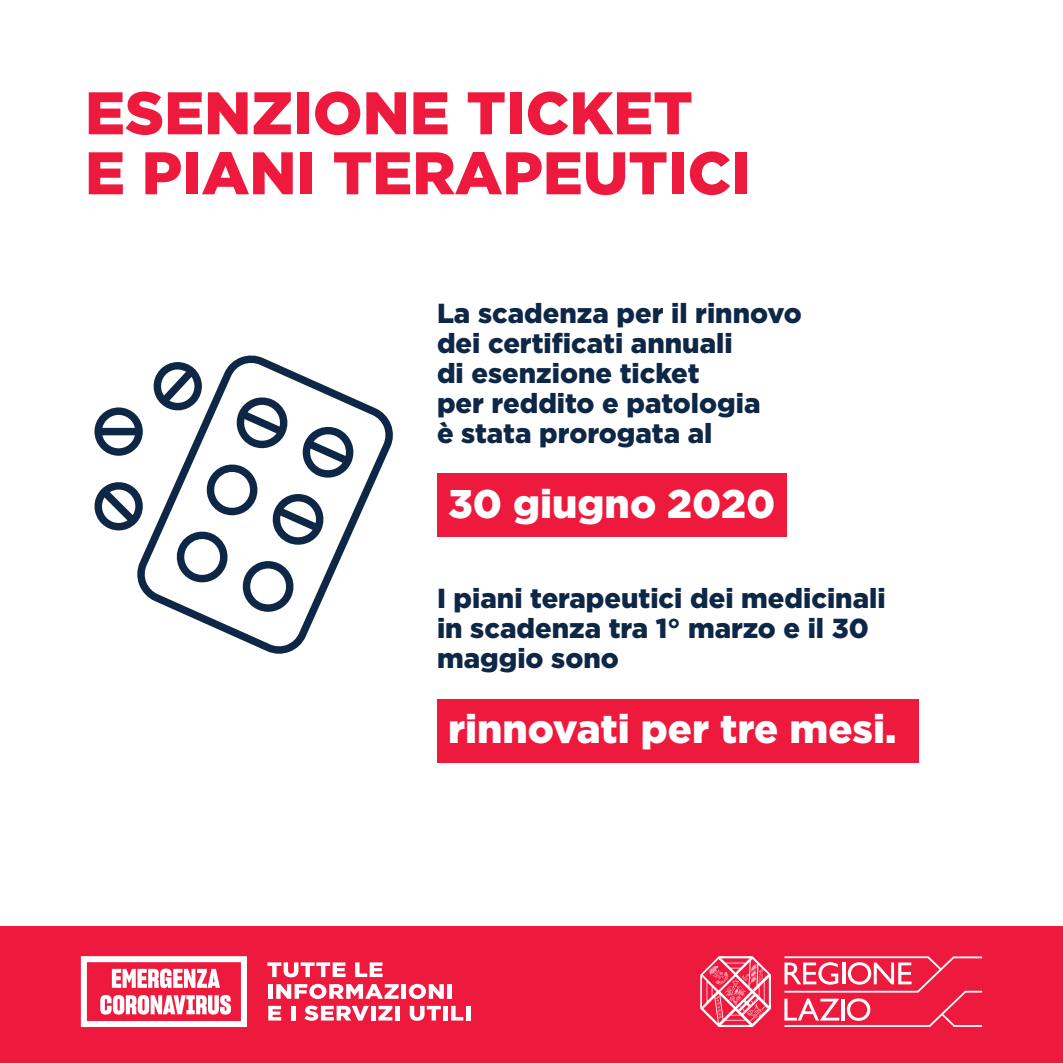
<style>
.page{position:relative;width:1063px;height:1063px;background:#fff}
.page>*{position:absolute;margin:0;border:0;box-sizing:border-box;transform-origin:0 0}
.t1{font:900 60px/60px "Gotham HTF";color:#ed1a3e}
.t2{font:900 40px "Gotham HTF";color:#fff}
.t3{font:900 27.5px/30px "Gotham HTF";color:#0e2746}
</style>
<div class="page">
<div style="left:0;top:926px;width:1063px;height:137px;background:#ed1a3e"></div>
<svg style="left:81px;top:956px;width:166px;height:71px"></svg>
<svg style="left:267px;top:962px;width:79px;height:15px"></svg>
<svg style="left:355px;top:962px;width:28px;height:15px"></svg>
<div style="left:268px;top:984px;width:5px;height:15px;background:#fff"></div>
<svg style="left:276px;top:984px;width:123px;height:15px"></svg>
<hr style="left:402px;top:984px;width:4px;height:15px;background:#fff">
<svg style="left:409px;top:984px;width:35px;height:15px"></svg>
<div style="left:447px;top:984px;width:5px;height:15px;background:#fff"></div>
<svg style="left:268px;top:1006px;width:13px;height:15px"></svg>
<hr style="left:291px;top:1006px;width:4px;height:15px;background:#fff">
<svg style="left:304px;top:1006px;width:65px;height:15px"></svg>
<hr style="left:371px;top:1006px;width:4px;height:15px;background:#fff">
<svg style="left:378px;top:1006px;width:14px;height:15px"></svg>
<div style="left:395px;top:1006px;width:5px;height:15px;background:#fff"></div>
<svg style="left:410px;top:1006px;width:31px;height:15px"></svg>
<div style="left:443px;top:1006px;width:5px;height:15px;background:#fff"></div>
<svg style="left:451px;top:1006px;width:12px;height:15px"></svg>
<hr style="left:466px;top:1006px;width:4px;height:15px;background:#fff">
<svg style="left:784px;top:956px;width:198px;height:71px"></svg>
<svg style="left:700px;top:956px;width:71px;height:71px"></svg>
<div style="left:437px;top:473px;width:349px;height:64px;background:#ed1a3e"></div>
<div style="left:437px;top:699px;width:482px;height:64px;background:#ed1a3e"></div>
<svg style="left:137px;top:355px;width:256px;height:299px"></svg>
<svg style="left:302px;top:423px;width:55px;height:55px"></svg>
<svg style="left:233px;top:394px;width:55px;height:54px"></svg>
<svg style="left:272px;top:490px;width:55px;height:55px"></svg>
<svg style="left:203px;top:461px;width:58px;height:54px"></svg>
<svg style="left:242px;top:560px;width:55px;height:52px"></svg>
<svg style="left:173px;top:528px;width:55px;height:54px"></svg>
<svg style="left:94px;top:480px;width:49px;height:50px"></svg>
<svg style="left:151px;top:362px;width:51px;height:48px"></svg>
<svg style="left:94px;top:407px;width:49px;height:49px"></svg>
<h1 class="t1" style="left:85px;top:82px;width:667px">ESENZIONE TICKET<br>E PIANI TERAPEUTICI</h1>
<p class="t3" style="left:437px;top:297px;width:366px">La scadenza per il rinnovo dei certificati annuali<br>di esenzione ticket<br>per reddito e patologia<br>è stata prorogata al</p>
<h2 class="t2" style="left:448px;top:480px;width:329px">30 giugno 2020</h2>
<p class="t3" style="left:437px;top:582px;width:450px">I piani terapeutici dei medicinali in scadenza tra 1° marzo e il 30 maggio sono</p>
<h2 class="t2" style="left:448px;top:705px;width:450px">rinnovati per tre mesi.</h2>
</div>
